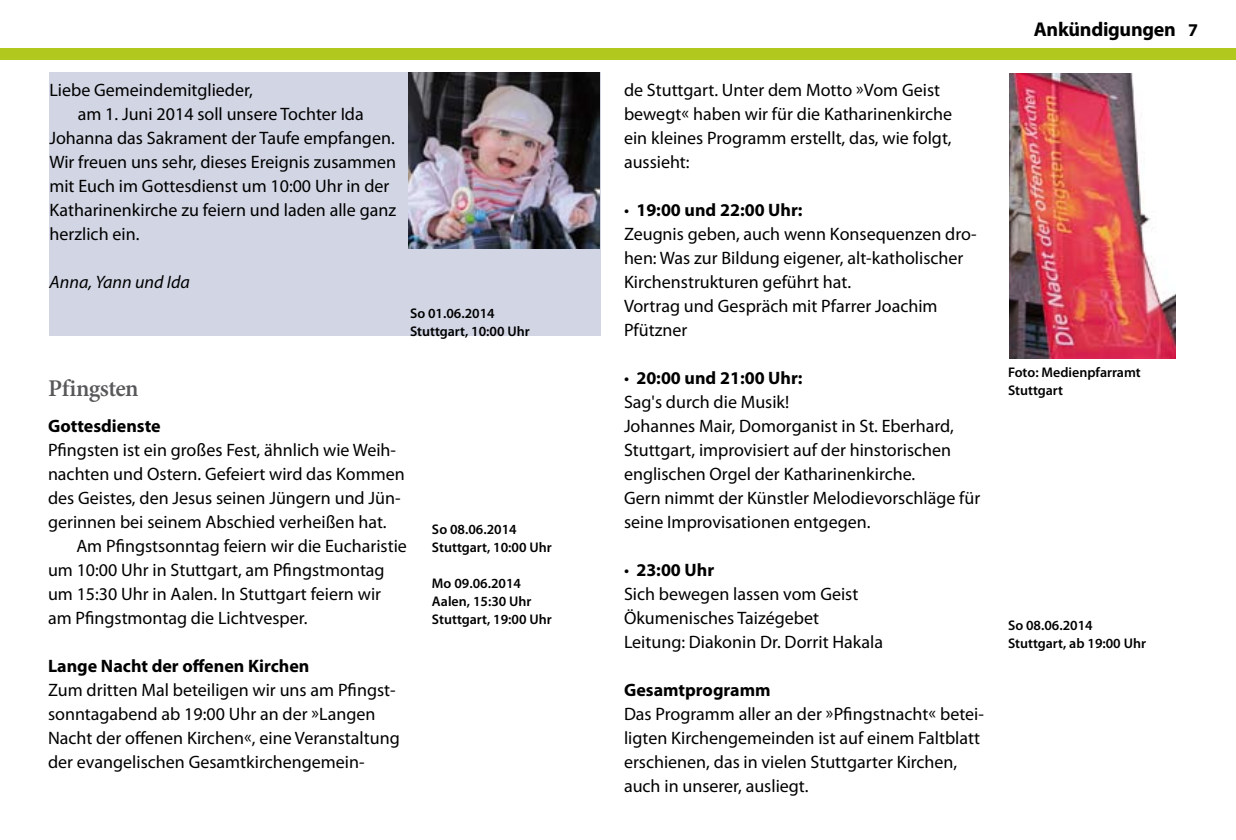
<style>
.page{position:relative;width:1236px;height:840px;background:#fff}
.page>*{position:absolute;margin:0;border:0;box-sizing:border-box;transform-origin:0 0}
.t1{font:600 24px "Minion Pro";letter-spacing:-.025em;color:#58585a}
.t2{font:700 20px "Myriad Pro";letter-spacing:-.015em;color:#000}
.t3{font:18px/24px "Myriad Pro";color:#000}
.t4{font:700 18px "Myriad Pro";color:#000}
.t5{font:italic 18px "Myriad Pro";color:#000}
.t6{font:600 14px/18px "Myriad Pro";color:#000}
.s1{font-weight:700}
</style>
<div class="page">
<div style="left:0;top:48px;width:1236px;height:12px;background:#b1c91f"></div>
<img style="left:1010px;top:74px;width:166px;height:285px">
<div style="left:49px;top:72px;width:552px;height:264px;background:#d2d6e4"></div>
<img style="left:408px;top:72px;width:192px;height:177px">
<p class="t3" style="left:49px;top:78px;width:205px">Liebe Gemeindemitglieder,</p>
<p class="t3" style="left:78px;top:102px;width:288px">am 1. Juni 2014 soll unsere Tochter Ida</p>
<p class="t3" style="left:49px;top:126px;width:347px">Johanna das Sakrament der Taufe empfangen.</p>
<p class="t3" style="left:49px;top:150px;width:348px">Wir freuen uns sehr, dieses Ereignis zusammen</p>
<p class="t3" style="left:49px;top:174px;width:342px">mit Euch im Gottesdienst um 10:00 Uhr in der</p>
<p class="t3" style="left:49px;top:198px;width:348px">Katharinenkirche zu feiern und laden alle ganz</p>
<p class="t3" style="left:49px;top:222px;width:92px">herzlich ein.</p>
<p class="t5" style="left:49px;top:271px;width:142px">Anna, Yann und Ida</p>
<p class="t6" style="left:410px;top:304px;width:121px">So 01.06.2014<br>Stuttgart, 10:00 Uhr</p>
<h1 class="t1" style="left:48px;top:372px;width:92px">Pfingsten</h1>
<p class="t4" style="left:48px;top:414px;width:114px">Gottesdienste</p>
<p class="t3" style="left:48px;top:438px;width:358px">Pfingsten ist ein großes Fest, ähnlich wie Weih&shy;nachten und Ostern. Gefeiert wird das Kommen des Geistes, den Jesus seinen Jüngern und Jün&shy;gerinnen bei seinem Abschied verheißen hat.</p>
<p class="t3" style="left:48px;top:534px;width:360px;text-indent:28px">Am Pfingstsonntag feiern wir die Eucharistie um 10:00 Uhr in Stuttgart, am Pfingstmontag um 15:30 Uhr in Aalen. In Stuttgart feiern wir am Pfingstmontag die Lichtvesper.</p>
<p class="t4" style="left:48px;top:654px;width:263px">Lange Nacht der offenen Kirchen</p>
<p class="t3" style="left:48px;top:678px;width:353px">Zum dritten Mal beteiligen wir uns am Pfingst&shy;sonntagabend ab 19:00 Uhr an der »Langen Nacht der offenen Kirchen«, eine Veranstaltung der evangelischen Gesamtkirchengemein-</p>
<p class="t6" style="left:432px;top:520px;width:121px">So 08.06.2014<br>Stuttgart, 10:00 Uhr</p>
<p class="t6" style="left:432px;top:574px;width:121px">Mo 09.06.2014<br>Aalen, 15:30 Uhr<br>Stuttgart, 19:00 Uhr</p>
<p class="t3" style="left:624px;top:78px;width:330px">de Stuttgart. Unter dem Motto »Vom Geist bewegt« haben wir für die Katharinenkirche ein kleines Programm erstellt, das, wie folgt, aussieht:</p>
<p class="t3" style="left:624px;top:198px;width:354px">• <span class="s1">19:00 und 22:00 Uhr:<br></span>Zeugnis geben, auch wenn Konsequenzen dro&shy;hen: Was zur Bildung eigener, alt-katholischer<br>Kirchenstrukturen geführt hat.<br>Vortrag und Gespräch mit Pfarrer Joachim<br>Pfützner</p>
<p class="t3" style="left:624px;top:366px;width:358px">• <span class="s1">20:00 und 21:00 Uhr:<br></span>Sag's durch die Musik!<br>Johannes Mair, Domorganist in St. Eberhard, Stuttgart, improvisiert auf der hinstorischen englischen Orgel der Katharinenkirche.<br>Gern nimmt der Künstler Melodievorschläge für seine Improvisationen entgegen.</p>
<p class="t3" style="left:624px;top:558px;width:261px">• <span class="s1">23:00 Uhr<br></span>Sich bewegen lassen vom Geist<br>Ökumenisches Taizégebet<br>Leitung: Diakonin Dr. Dorrit Hakala</p>
<p class="t4" style="left:624px;top:678px;width:148px">Gesamtprogramm</p>
<p class="t3" style="left:624px;top:702px;width:361px">Das Programm aller an der »Pfingstnacht« betei&shy;ligten Kirchengemeinden ist auf einem Faltblatt erschienen, das in vielen Stuttgarter Kirchen, auch in unserer, ausliegt.</p>
<p class="t2" style="left:1034px;top:16px;width:144px">Ankündigungen</p>
<p class="t4" style="left:1188px;top:18px;width:11px">7</p>
<p class="t6" style="left:1008px;top:362px;width:134px">Foto: Medienpfarramt<br>Stuttgart</p>
<p class="t6" style="left:1008px;top:616px;width:140px">So 08.06.2014<br>Stuttgart, ab 19:00 Uhr</p>
</div>
